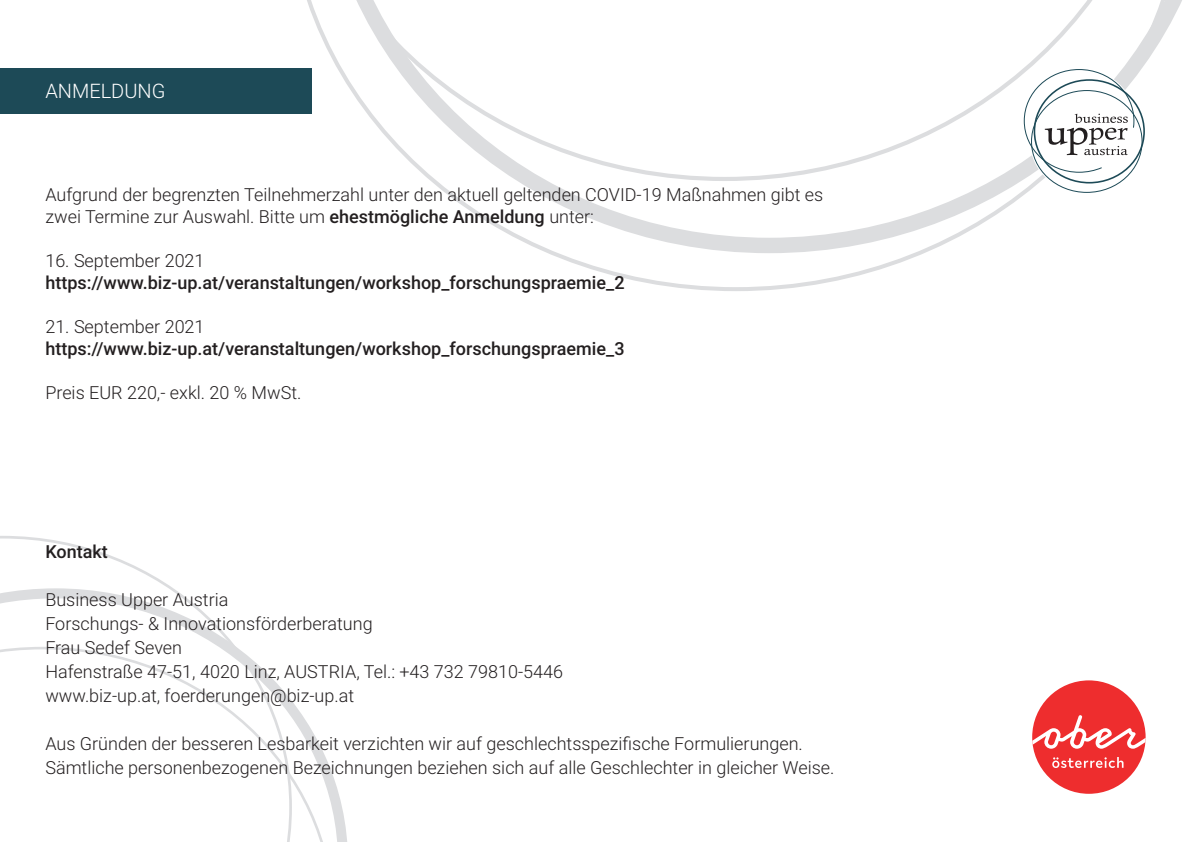
<style>
.page{position:relative;width:1191px;height:842px;background:#fff}
.page>*{position:absolute;margin:0;border:0;box-sizing:border-box;transform-origin:0 0}
.t1{font:300 20px "Roboto";color:#fff}
.t2{font:300 18px/24px "Roboto";color:#231f20}
.t3{font:500 18px "Roboto";color:#231f20}
.s1{font-weight:500}
</style>
<div class="page">
<svg style="left:334px;top:779px;width:13px;height:63px"></svg>
<svg style="left:292px;top:701px;width:42px;height:141px"></svg>
<svg style="left:0;top:536px;width:292px;height:306px"></svg>
<svg style="left:431px;top:0;width:751px;height:291px"></svg>
<svg style="left:278px;top:0;width:893px;height:181px"></svg>
<div style="left:1032px;top:680px;width:113px;height:114px;background:#ee2d2e;border-radius:50%"></div>
<svg style="left:1032px;top:715px;width:113px;height:53px"></svg>
<svg style="left:1031px;top:91px;width:111px;height:101px"></svg>
<svg style="left:1021px;top:67px;width:116px;height:108px"></svg>
<hr style="left:1190px;top:589px;width:1px;height:46px;background:#1d4a57">
<div style="left:0;top:68px;width:312px;height:45px;background:#1d4a57"></div>
<p class="t1" style="left:45px;top:77px;width:122px">ANMELDUNG</p>
<p class="t2" style="left:45px;top:183px;width:779px;line-height:22px">Aufgrund der begrenzten Teilnehmerzahl unter den aktuell geltenden COVID-19 Maßnahmen gibt es zwei Termine zur Auswahl. Bitte um <span class="s1">ehestmögliche Anmeldung</span> unter:</p>
<p class="t2" style="left:45px;top:247px;width:161px">16. September 2021</p>
<p class="t3" style="left:45px;top:270px;width:581px">https://www.biz-up.at/veranstaltungen/workshop_forschungspraemie_2</p>
<p class="t2" style="left:45px;top:313px;width:161px">21. September 2021</p>
<p class="t3" style="left:45px;top:336px;width:581px">https://www.biz-up.at/veranstaltungen/workshop_forschungspraemie_3</p>
<p class="t2" style="left:45px;top:379px;width:257px">Preis EUR 220,- exkl. 20 % MwSt.</p>
<p class="t3" style="left:45px;top:539px;width:64px">Kontakt</p>
<p class="t2" style="left:45px;top:587px;width:185px">Business Upper Austria</p>
<p class="t2" style="left:45px;top:611px;width:329px">Forschungs- &amp; Innovationsförderberatung</p>
<p class="t2" style="left:45px;top:635px;width:138px">Frau Sedef Seven</p>
<p class="t2" style="left:45px;top:659px;width:519px">Hafenstraße 47-51, 4020 Linz, AUSTRIA, Tel.: +43 732 79810-5446</p>
<p class="t2" style="left:45px;top:683px;width:310px">www.biz-up.at, foerderungen@biz-up.at</p>
<p class="t2" style="left:45px;top:731px;width:790px">Aus Gründen der besseren Lesbarkeit verzichten wir auf geschlechtsspezifische Formulierungen.<br>Sämtliche personenbezogenen Bezeichnungen beziehen sich auf alle Geschlechter in gleicher Weise.</p>
</div>
